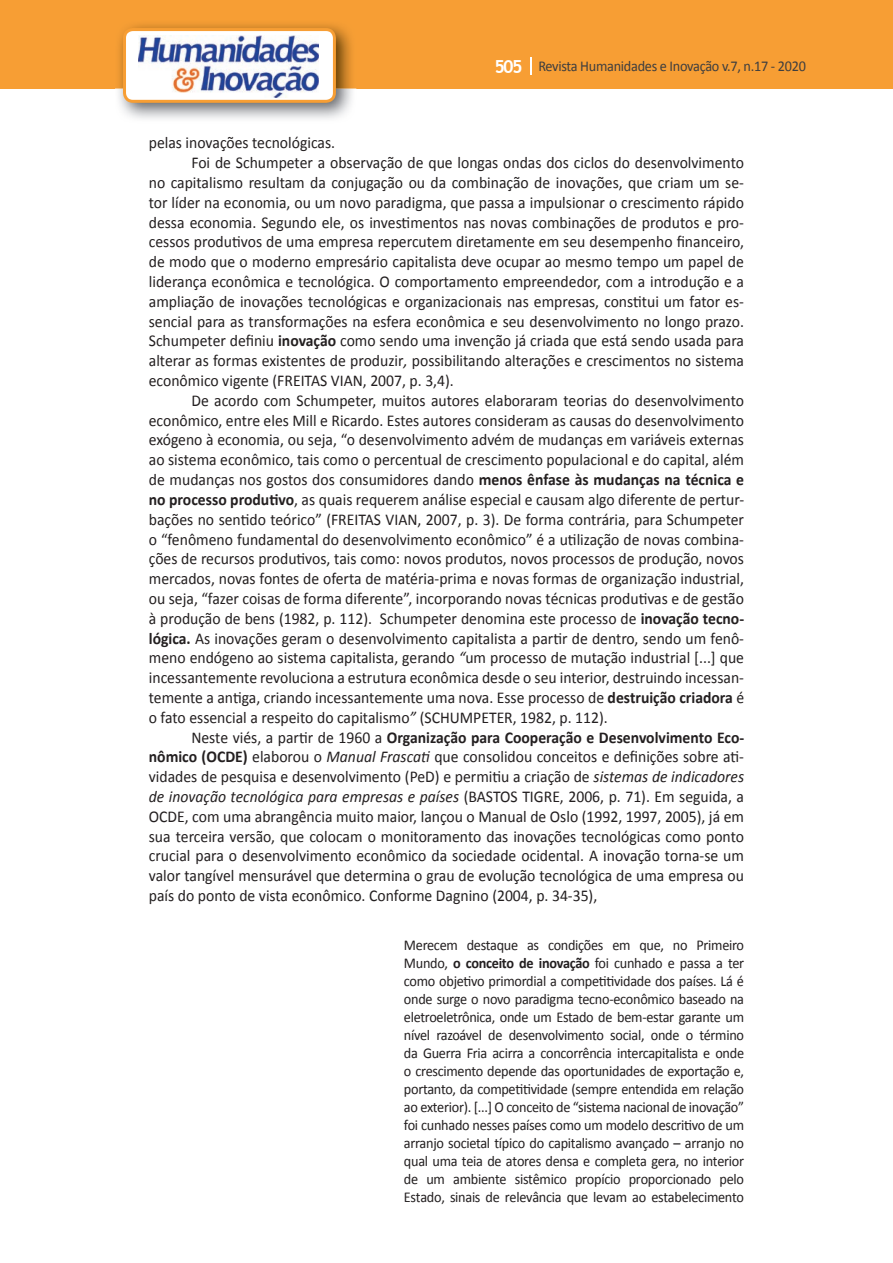
<style>
.page{position:relative;width:893px;height:1263px;background:#fff}
.page>*{position:absolute;margin:0;border:0;box-sizing:border-box;transform-origin:0 0}
.t1{font:16.5px "Calibri";color:#231f20;scale:.95 1}
.t2{font:italic 16.5px "Calibri";color:#231f20;scale:.95 1}
.t3{font:700 16.5px "Calibri";color:#231f20;scale:.95 1}
.t4{font:15px/18px "Calibri";letter-spacing:-.02em;color:#231f20;text-align:justify;scale:.95 1}
.t5{font:15px "Calibri";letter-spacing:-.02em;color:#3e3e3f;scale:.95 1}
.s1{font-family:"Trebuchet MS";font-weight:700;font-size:18px;color:#fff}
.s2{font-weight:700}
.s3{font-style:italic}
.s4{font-weight:400}
.s5{font-style:normal}
</style>
<div class="page">
<div style="left:0;top:0;width:893px;height:88px;background:#f79e34"></div>
<svg style="left:530px;top:57px;width:2px;height:18px"></svg>
<img style="left:115px;top:24px;width:241px;height:95px">
<svg style="left:123px;top:28px;width:213px;height:75px"></svg>
<p class="t5" style="left:495px;top:57px;width:329px"><span class="s1">505</span> Revista Humanidades e Inovação v.7, n.17 - 2020</p>
<p class="t1" style="left:149px;top:133px;width:198px">pelas inovações tecnológicas.</p>
<p class="t1" style="left:191px;top:152px;width:583px">Foi de Schumpeter a observação de que longas ondas dos ciclos do desenvolvimento</p>
<p class="t1" style="left:149px;top:172px;width:628px">no capitalismo resultam da conjugação ou da combinação de inovações, que criam um se-</p>
<p class="t1" style="left:149px;top:192px;width:628px">tor líder na economia, ou um novo paradigma, que passa a impulsionar o crescimento rápido</p>
<p class="t1" style="left:149px;top:212px;width:628px">dessa economia. Segundo ele, os investimentos nas novas combinações de produtos e pro-</p>
<p class="t1" style="left:149px;top:232px;width:628px">cessos produtivos de uma empresa repercutem diretamente em seu desempenho financeiro,</p>
<p class="t1" style="left:149px;top:251px;width:628px">de modo que o moderno empresário capitalista deve ocupar ao mesmo tempo um papel de</p>
<p class="t1" style="left:149px;top:271px;width:628px">liderança econômica e tecnológica. O comportamento empreendedor, com a introdução e a</p>
<p class="t1" style="left:149px;top:291px;width:628px">ampliação de inovações tecnológicas e organizacionais nas empresas, constitui um fator es-</p>
<p class="t1" style="left:149px;top:311px;width:628px">sencial para as transformações na esfera econômica e seu desenvolvimento no longo prazo.</p>
<p class="t1" style="left:149px;top:331px;width:628px">Schumpeter definiu <span class="s2">inovação</span> como sendo uma invenção já criada que está sendo usada para</p>
<p class="t1" style="left:149px;top:350px;width:628px">alterar as formas existentes de produzir<span class="s3">,</span> possibilitando alterações e crescimentos no sistema</p>
<p class="t1" style="left:149px;top:370px;width:323px">econômico vigente (FREITAS VIAN, 2007, p. 3,4).</p>
<p class="t1" style="left:191px;top:390px;width:583px">De acordo com Schumpeter, muitos autores elaboraram teorias do desenvolvimento</p>
<p class="t1" style="left:149px;top:410px;width:628px">econômico, entre eles Mill e Ricardo. Estes autores consideram as causas do desenvolvimento</p>
<p class="t1" style="left:149px;top:430px;width:628px">exógeno à economia, ou seja, “o desenvolvimento advém de mudanças em variáveis externas</p>
<p class="t1" style="left:149px;top:449px;width:628px">ao sistema econômico, tais como o percentual de crescimento populacional e do capital, além</p>
<p class="t1" style="left:149px;top:469px;width:628px">de mudanças nos gostos dos consumidores dando <span class="s2">menos ênfase às mudanças na técnica e</span></p>
<p class="t1" style="left:149px;top:489px;width:628px"><span class="s2">no processo produtivo</span>, as quais requerem análise especial e causam algo diferente de pertur-</p>
<p class="t1" style="left:149px;top:509px;width:628px">bações no sentido teórico” (FREITAS VIAN, 2007, p. 3). De forma contrária, para Schumpeter</p>
<p class="t1" style="left:149px;top:529px;width:628px">o “fenômeno fundamental do desenvolvimento econômico” é a utilização de novas combina-</p>
<p class="t1" style="left:149px;top:548px;width:628px">ções de recursos produtivos, tais como: novos produtos, novos processos de produção, novos</p>
<p class="t1" style="left:149px;top:568px;width:628px">mercados, novas fontes de oferta de matéria-prima e novas formas de organização industrial,</p>
<p class="t1" style="left:149px;top:588px;width:628px">ou seja, “fazer coisas de forma diferente”, incorporando novas técnicas produtivas e de gestão</p>
<p class="t1" style="left:149px;top:608px;width:628px">à produção de bens (1982, p. 112). Schumpeter denomina este processo de <span class="s2">inovação tecno-</span></p>
<p class="t1" style="left:149px;top:628px;width:628px"><span class="s2">lógica.</span> As inovações geram o desenvolvimento capitalista a partir de dentro, sendo um fenô-</p>
<p class="t1" style="left:149px;top:647px;width:628px">meno endógeno ao sistema capitalista, gerando <span class="s3">“</span>um processo de mutação industrial [...] que</p>
<p class="t1" style="left:149px;top:667px;width:628px">incessantemente revoluciona a estrutura econômica desde o seu interior, destruindo incessan-</p>
<p class="t1" style="left:149px;top:687px;width:628px">temente a antiga, criando incessantemente uma nova. Esse processo de <span class="s2">destruição criadora</span> é</p>
<p class="t1" style="left:149px;top:707px;width:485px">o fato essencial a respeito do capitalismo<span class="s3">”</span> (SCHUMPETER, 1982, p. 112).</p>
<p class="t3" style="left:191px;top:726px;width:583px"><span class="s4">Neste viés, a partir de 1960 a</span> Organização para Cooperação e Desenvolvimento Eco-</p>
<p class="t1" style="left:149px;top:746px;width:628px"><span class="s2">nômico (OCDE)</span> elaborou o <span class="s3">Manual Frascati</span> que consolidou conceitos e definições sobre ati-</p>
<p class="t1" style="left:149px;top:766px;width:628px">vidades de pesquisa e desenvolvimento (PeD) e permitiu a criação de <span class="s3">sistemas de indicadores</span></p>
<p class="t2" style="left:149px;top:785px;width:628px">de inovação tecnológica para empresas e países <span class="s5">(BASTOS TIGRE, 2006, p. 71). Em seguida, a</span></p>
<p class="t1" style="left:149px;top:806px;width:628px">OCDE, com uma abrangência muito maior, lançou o Manual de Oslo (1992, 1997, 2005), já em</p>
<p class="t1" style="left:149px;top:826px;width:628px">sua terceira versão, que colocam o monitoramento das inovações tecnológicas como ponto</p>
<p class="t1" style="left:149px;top:845px;width:628px">crucial para o desenvolvimento econômico da sociedade ocidental. A inovação torna-se um</p>
<p class="t1" style="left:149px;top:865px;width:628px">valor tangível mensurável que determina o grau de evolução tecnológica de uma empresa ou</p>
<p class="t1" style="left:149px;top:885px;width:474px">país do ponto de vista econômico. Conforme Dagnino (2004, p. 34-35),</p>
<p class="t4" style="left:404px;top:936px;width:360px">Merecem destaque as condições em que, no Primeiro Mundo, <span class="s2">o conceito de inovação</span> foi cunhado e passa a ter como objetivo primordial a competitividade dos países. Lá é onde surge o novo paradigma tecno-econômico baseado na eletroeletrônica, onde um Estado de bem-estar garante um nível razoável de desenvolvimento social, onde o término da Guerra Fria acirra a concorrência intercapitalista e onde o crescimento depende das oportunidades de exportação e, portanto, da competitividade (sempre entendida em relação ao exterior). [...] O conceito de “sistema nacional de inovação” foi cunhado nesses países como um modelo descritivo de um arranjo societal típico do capitalismo avançado – arranjo no qual uma teia de atores densa e completa gera, no interior de um ambiente sistêmico propício proporcionado pelo Estado, sinais de relevância que levam ao estabelecimento</p>
</div>
